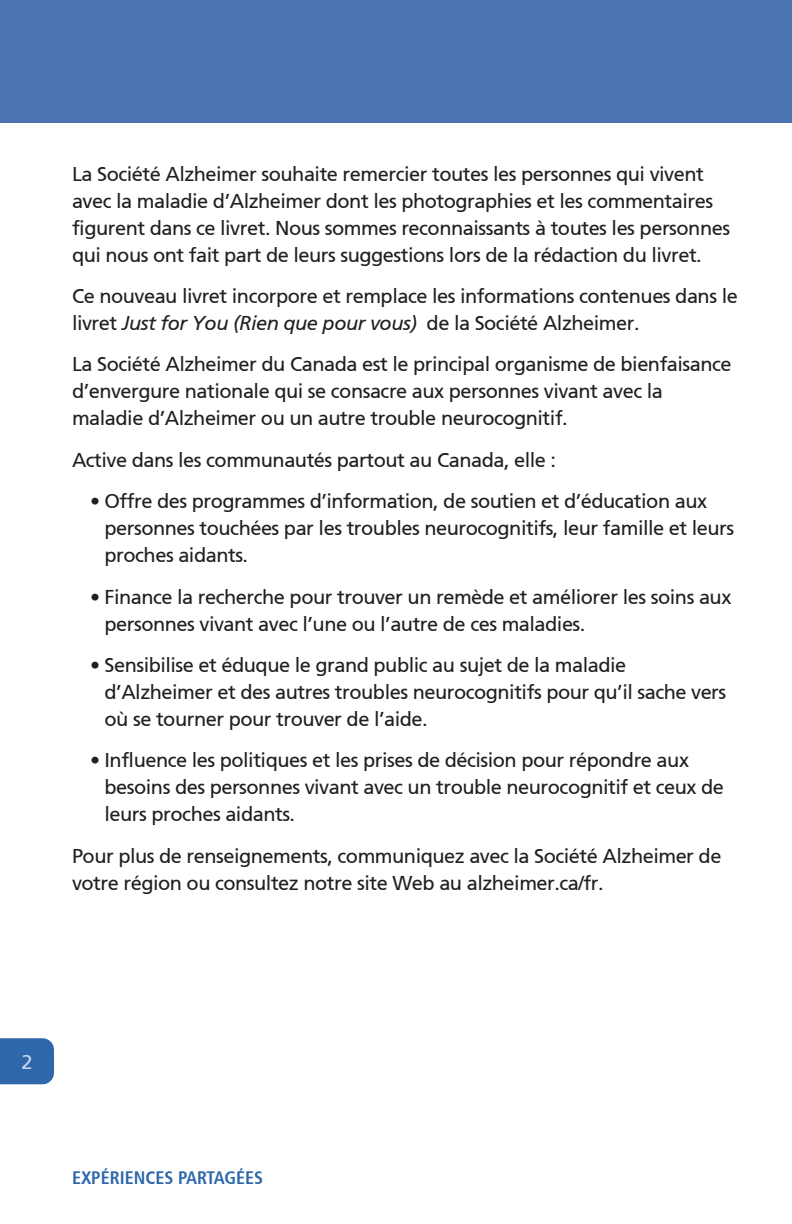
<style>
.page{position:relative;width:792px;height:1224px;background:#fff}
.page>*{position:absolute;margin:0;border:0;box-sizing:border-box;transform-origin:0 0}
.body_text{font:20px/27px "Frutiger 55 Roman";letter-spacing:-.025em;color:#231f20}
.t1{font:20px "Frutiger 55 Roman";color:#d0d7ea}
.t2{font:700 condensed 18px "Frutiger 67";color:#2e68aa}
.s1{font-family:"Frutiger 56";font-style:italic}
</style>
<div class="page">
<div style="left:0;top:0;width:792px;height:122px;background:#4d74b2"></div>
<div style="left:0;top:1038px;width:54px;height:46px;background:#2e68aa"></div>
<p class="body_text" style="left:72px;top:160px;width:660px">La Société Alzheimer souhaite remercier toutes les personnes qui vivent avec la maladie d’Alzheimer dont les photographies et les commentaires figurent dans ce livret. Nous sommes reconnaissants à toutes les personnes qui nous ont fait part de leurs suggestions lors de la rédaction du livret.</p>
<p class="body_text" style="left:72px;top:283px;width:667px">Ce nouveau livret incorpore et remplace les informations contenues dans le livret <span class="s1">Just for You (Rien que pour vous)</span> de la Société Alzheimer.</p>
<p class="body_text" style="left:72px;top:351px;width:661px">La Société Alzheimer du Canada est le principal organisme de bienfaisance d’envergure nationale qui se consacre aux personnes vivant avec la maladie d’Alzheimer ou un autre trouble neurocognitif.</p>
<p class="body_text" style="left:72px;top:446px;width:486px">Active dans les communautés partout au Canada, elle :</p>
<p class="body_text" style="left:105px;top:488px;width:631px;text-indent:-15px">• Offre des programmes d’information, de soutien et d’éducation aux personnes touchées par les troubles neurocognitifs, leur famille et leurs proches aidants.</p>
<p class="body_text" style="left:105px;top:583px;width:628px;text-indent:-15px">• Finance la recherche pour trouver un remède et améliorer les soins aux personnes vivant avec l’une ou l’autre de ces maladies.</p>
<p class="body_text" style="left:105px;top:652px;width:623px;text-indent:-15px">• Sensibilise et éduque le grand public au sujet de la maladie d’Alzheimer et des autres troubles neurocognitifs pour qu’il sache vers où se tourner pour trouver de l’aide.</p>
<p class="body_text" style="left:105px;top:747px;width:621px;text-indent:-15px">• Influence les politiques et les prises de décision pour répondre aux besoins des personnes vivant avec un trouble neurocognitif et ceux de leurs proches aidants.</p>
<p class="body_text" style="left:72px;top:842px;width:651px">Pour plus de renseignements, communiquez avec la Société Alzheimer de votre région ou consultez notre site Web au alzheimer.ca/fr.</p>
<p class="t1" style="left:21px;top:1050px;width:13px">2</p>
<p class="t2" style="left:72px;top:1167px;width:193px">EXPÉRIENCES PARTAGÉES</p>
</div>
